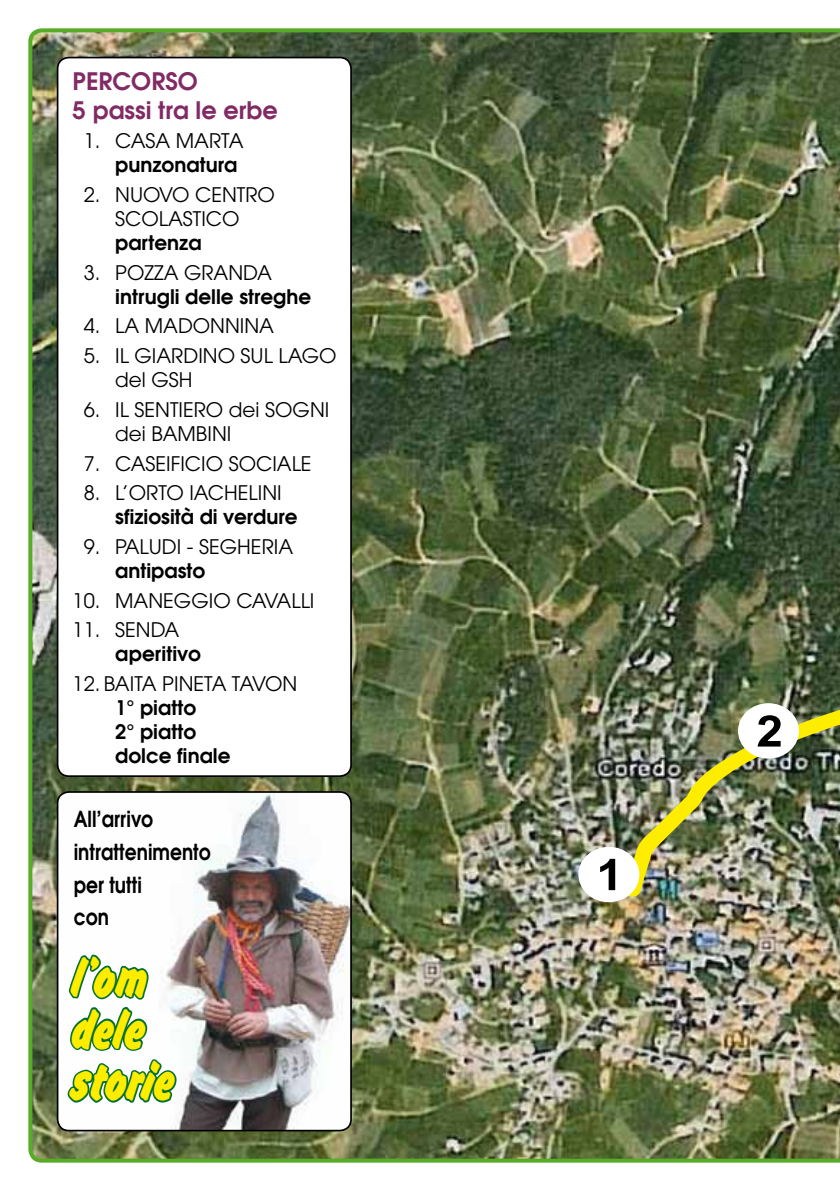
<style>
.page{position:relative;width:840px;height:1191px;background:#fff}
.page>*{position:absolute;margin:0;border:0;box-sizing:border-box;transform-origin:0 0}
.t1{font:700 58px/51.6px "Flash D";color:#ffed00;scale:.85 1}
.t2{font:600 24px/28.8px "Avant Garde";color:#812b65}
.t3{font:600 22px/32.6px "Avant Garde";color:#000;scale:.85 1}
.t4{font:20px/24px "Avant Garde";color:#000}
.t5{font:600 20px/24px "Avant Garde";color:#000}
</style>
<div class="page">
<img style="left:28px;top:28px;width:811px;height:1134px">
<img style="left:622px;top:38px;width:217px;height:862px">
<div style="left:578px;top:847px;width:61px;height:55px;background:#fff;border-radius:50%"></div>
<div style="left:737px;top:703px;width:61px;height:55px;background:#fff;border-radius:50%"></div>
<svg style="left:600px;top:859px;width:15px;height:31px"></svg>
<svg style="left:757px;top:715px;width:23px;height:31px"></svg>
<div style="left:58px;top:58px;width:293px;height:718px;background:#fff;border-radius:11px"></div>
<div style="left:57px;top:57px;width:294px;height:720px;border:2px solid #000;border-radius:11px"></div>
<img style="left:58px;top:792px;width:293px;height:338px">
<div style="left:57px;top:791px;width:294px;height:340px;border:2px solid #000;border-radius:11px"></div>
<svg style="left:66px;top:952px;width:112px;height:153px"></svg>
<p class="t2" style="left:73px;top:66px;width:206px">PERCORSO<br>5 passi tra le erbe</p>
<p class="t4" style="left:84px;top:129px;width:161px">1. CASA MARTA</p>
<p class="t5" style="left:115px;top:153px;width:124px">punzonatura</p>
<p class="t4" style="left:84px;top:183px;width:193px;text-align:center">2. NUOVO CENTRO<br>SCOLASTICO</p>
<p class="t5" style="left:115px;top:230px;width:88px">partenza</p>
<p class="t4" style="left:84px;top:260px;width:190px">3. POZZA GRANDA</p>
<p class="t5" style="left:115px;top:284px;width:197px">intrugli delle streghe</p>
<p class="t4" style="left:84px;top:314px;width:192px">4. LA MADONNINA</p>
<p class="t4" style="left:115px;top:344px;width:223px;text-indent:-31px">5. IL GIARDINO SUL LAGO del GSH</p>
<p class="t4" style="left:115px;top:397px;width:215px;text-indent:-31px">6. IL SENTIERO dei SOGNI dei BAMBINI</p>
<p class="t4" style="left:84px;top:451px;width:229px">7. CASEIFICIO SOCIALE</p>
<p class="t4" style="left:84px;top:481px;width:199px">8. L’ORTO IACHELINI</p>
<p class="t5" style="left:115px;top:504px;width:184px">sfiziosità di verdure</p>
<p class="t4" style="left:84px;top:534px;width:211px">9. PALUDI - SEGHERIA</p>
<p class="t5" style="left:115px;top:558px;width:91px">antipasto</p>
<p class="t4" style="left:73px;top:588px;width:243px">10. MANEGGIO CAVALLI</p>
<p class="t4" style="left:73px;top:618px;width:108px">11. SENDA</p>
<p class="t5" style="left:115px;top:641px;width:87px">aperitivo</p>
<p class="t4" style="left:73px;top:671px;width:226px">12. BAITA PINETA TAVON</p>
<p class="t5" style="left:115px;top:695px;width:117px">1° piatto<br>2° piatto dolce finale</p>
<p class="t3" style="left:74px;top:802px;width:163px">All’arrivo intrattenimento per tutti<br>con</p>
<h1 class="t1" style="left:74px;top:950px;width:122px">l’om dele storie</h1>
</div>
